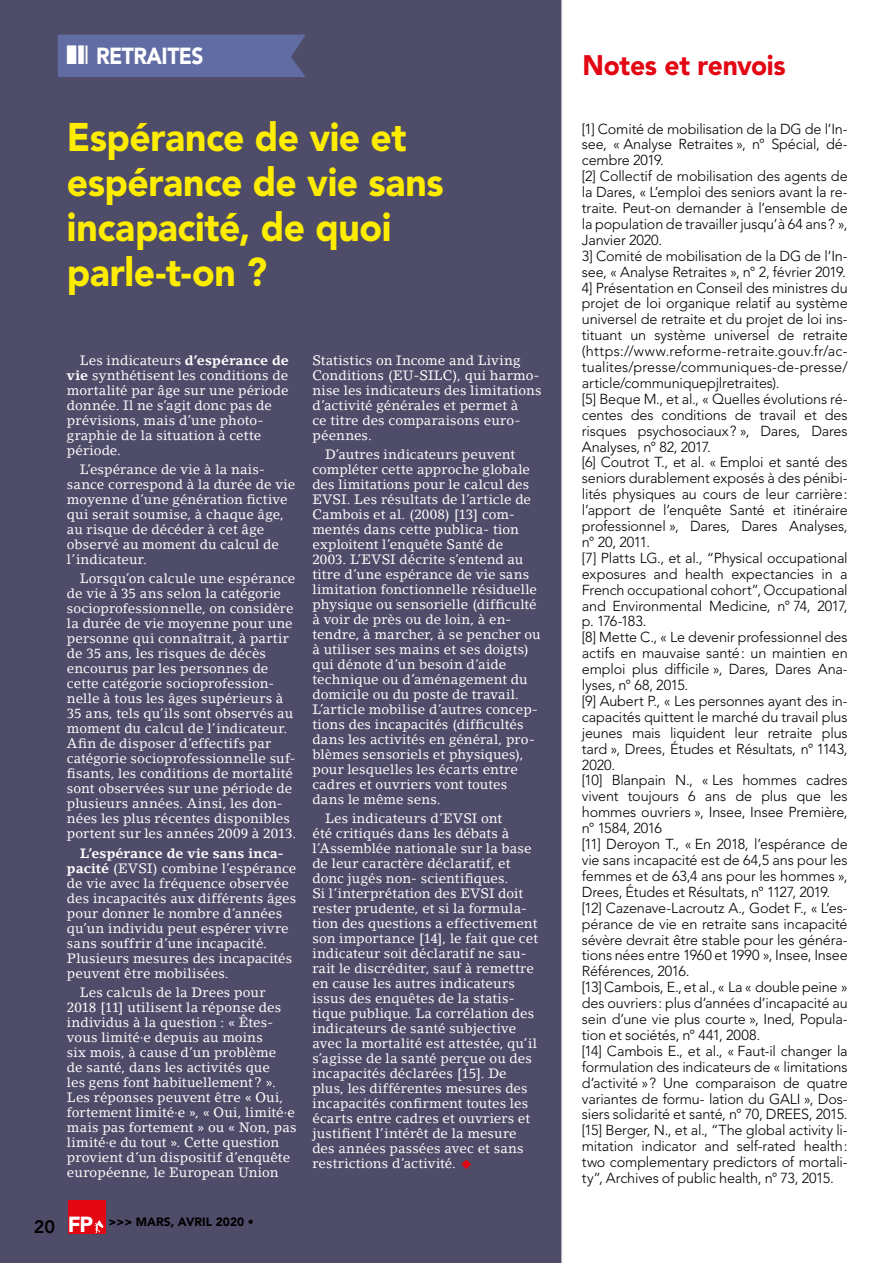
<style>
.page{position:relative;width:893px;height:1263px;background:#fff}
.page>*{position:absolute;margin:0;border:0;box-sizing:border-box;transform-origin:0 0}
.t1{font:900 39.6px/45px "Avenir LT Std";letter-spacing:-.01em;color:#ffed00;scale:.94 1}
.t2{font:900 28.05px "Avenir LT Std";letter-spacing:-.01em;color:#e30613;scale:.94 1}
.t3{font:900 23.1px "Avenir LT Std";letter-spacing:-.025em;color:#fff;scale:.91 1}
.t4{font:300 14.4px/15.9px "Avenir LT Std";letter-spacing:-.01em;color:#000}
.t5{font:13.5px/15px "Lino Letter Std";letter-spacing:.005em;color:#fff}
.t6{font:900 12px "Avenir LT Std";color:#000}
.s1{font-weight:700}
.s2{font-weight:800;font-size:18px}
.s3{font-size:21.75px;color:#fff}
.s4{color:#e30613}
</style>
<div class="page">
<div style="left:0;top:0;width:563px;height:1263px;background:#4e4c69"></div>
<div style="left:68px;top:1200px;width:37px;height:33px;background:#e30613"></div>
<svg style="left:94px;top:1220px;width:9px;height:13px"></svg>
<div style="left:58px;top:35px;width:248px;height:42px;background:#606ca3"></div>
<h3 class="t3" style="left:96px;top:42px;width:120px">RETRAITES</h3>
<h2 class="t2" style="left:583px;top:48px;width:218px">Notes et renvois</h2>
<h1 class="t1" style="left:67px;top:114px;width:402px">Espérance de vie et espérance de vie sans incapacité, de quoi parle-t-on ?</h1>
<p class="t5" style="left:67px;top:353px;width:223px;text-indent:13px">Les indicateurs <span class="s1">d’espérance de vie</span> synthétisent les conditions de mortalité par âge sur une période donnée. Il ne s’agit donc pas de prévisions, mais d’une photo&shy;graphie de la situation à cette période.</p>
<p class="t5" style="left:67px;top:462px;width:230px;text-indent:13px">L’espérance de vie à la nais&shy;sance correspond à la durée de vie moyenne d’une génération fictive qui serait soumise, à chaque âge, au risque de décéder à cet âge observé au moment du calcul de l’indicateur.</p>
<p class="t5" style="left:67px;top:571px;width:231px;text-indent:13px">Lorsqu’on calcule une espérance de vie à 35 ans selon la catégorie socioprofessionnelle, on considère la durée de vie moyenne pour une personne qui connaîtrait, à partir de 35 ans, les risques de décès encourus par les personnes de cette catégorie socioprofession&shy;nelle à tous les âges supérieurs à 35 ans, tels qu’ils sont observés au moment du calcul de l’indicateur.<br>Afin de disposer d’effectifs par catégorie socioprofessionnelle suf&shy;fisants, les conditions de mortalité sont observées sur une période de plusieurs années. Ainsi, les don&shy;nées les plus récentes disponibles portent sur les années 2009 à 2013.</p>
<p class="t5" style="left:67px;top:845px;width:231px;text-indent:13px"><span class="s1">L’espérance de vie sans inca&shy;pacité</span> (EVSI) combine l’espérance de vie avec la fréquence observée des incapacités aux différents âges pour donner le nombre d’années qu’un individu peut espérer vivre sans souffrir d’une incapacité.<br>Plusieurs mesures des incapacités peuvent être mobilisées.</p>
<p class="t5" style="left:67px;top:985px;width:231px;text-indent:13px">Les calculs de la Drees pour<br>2018 [11] utilisent la réponse des individus à la question : « Êtes&shy;vous limité·e depuis au moins<br>six mois, à cause d’un problème<br>de santé, dans les activités que<br>les gens font habituellement? ».<br>Les réponses peuvent être « Oui, fortement limité·e », « Oui, limité·e mais pas fortement » ou « Non, pas limité·e du tout ». Cette question provient d’un dispositif d’enquête européenne, le European Union</p>
<p class="t6" style="left:34px;top:1215px;width:222px"><span class="s2">20</span> <span class="s3">FP</span> &gt;&gt;&gt; MARS, AVRIL 2020 •</p>
<p class="t5" style="left:312px;top:353px;width:231px">Statistics on Income and Living<br>Conditions (EU-SILC), qui harmo&shy;nise les indicateurs des limitations d’activité générales et permet à<br>ce titre des comparaisons euro&shy;péennes.</p>
<p class="t5" style="left:312px;top:447px;width:230px;text-indent:13px">D’autres indicateurs peuvent compléter cette approche globale des limitations pour le calcul des<br>EVSI. Les résultats de l’article de<br>Cambois et al. (2008) [13] com&shy;mentés dans cette publica- tion exploitent l’enquête Santé de<br>2003. L’EVSI décrite s’entend au titre d’une espérance de vie sans limitation fonctionnelle résiduelle physique ou sensorielle (difficulté à voir de près ou de loin, à en&shy;tendre, à marcher, à se pencher ou à utiliser ses mains et ses doigts) qui dénote d’un besoin d’aide technique ou d’aménagement du domicile ou du poste de travail.<br>L’article mobilise d’autres concep&shy;tions des incapacités (difficultés dans les activités en général, pro&shy;blèmes sensoriels et physiques), pour lesquelles les écarts entre cadres et ouvriers vont toutes dans le même sens.</p>
<p class="t5" style="left:312px;top:811px;width:227px;text-indent:13px">Les indicateurs d’EVSI ont<br>été critiqués dans les débats à l’Assemblée nationale sur la base de leur caractère déclaratif, et donc jugés non- scientifiques.<br>Si l’interprétation des EVSI doit rester prudente, et si la formula&shy;tion des questions a effectivement son importance [14], le fait que cet indicateur soit déclaratif ne sau&shy;rait le discréditer, sauf à remettre en cause les autres indicateurs issus des enquêtes de la statis&shy;tique publique. La corrélation des indicateurs de santé subjective avec la mortalité est attestée, qu’il s’agisse de la santé perçue ou des incapacités déclarées [15]. De plus, les différentes mesures des incapacités confirment toutes les écarts entre cadres et ouvriers et justifient l’intérêt de la mesure des années passées avec et sans restrictions d’activité. <span class="s4">◆</span></p>
<p class="t4" style="left:582px;top:121px;width:267px">[1] Comité de mobilisation de la DG de l’In&shy;see, « Analyse Retraites », n° Spécial, dé&shy;cembre 2019.<br>[2] Collectif de mobilisation des agents de la Dares, « L’emploi des seniors avant la re&shy;traite. Peut-on demander à l’ensemble de la population de travailler jusqu’à 64 ans? », Janvier 2020.<br>3] Comité de mobilisation de la DG de l’In&shy;see, « Analyse Retraites », n° 2, février 2019.<br>4] Présentation en Conseil des ministres du projet de loi organique relatif au système universel de retraite et du projet de loi ins&shy;tituant un système universel de retraite (https://www.reforme-retraite.gouv.fr/ac&shy;tualites/presse/communiques-de-presse/ article/communiquepjlretraites).<br>[5] Beque M., et al., « Quelles évolutions ré&shy;centes des conditions de travail et des risques psychosociaux? », Dares, Dares Analyses, n° 82, 2017.<br>[6] Coutrot T., et al. « Emploi et santé des seniors durablement exposés à des pénibi&shy;lités physiques au cours de leur carrière: l’apport de l’enquête Santé et itinéraire professionnel », Dares, Dares Analyses, n° 20, 2011.<br>[7] Platts LG., et al., “Physical occupational exposures and health expectancies in a French occupational cohort”, Occupational and Environmental Medicine, n° 74, 2017, p. 176-183.<br>[8] Mette C., « Le devenir professionnel des actifs en mauvaise santé: un maintien en emploi plus difficile », Dares, Dares Ana&shy;lyses, n° 68, 2015.<br>[9] Aubert P., « Les personnes ayant des in&shy;capacités quittent le marché du travail plus jeunes mais liquident leur retraite plus tard », Drees, Études et Résultats, n° 1143, 2020.<br>[10] Blanpain N., « Les hommes cadres vivent toujours 6 ans de plus que les hommes ouvriers », Insee, Insee Première, n° 1584, 2016<br>[11] Deroyon T., « En 2018, l’espérance de vie sans incapacité est de 64,5 ans pour les femmes et de 63,4 ans pour les hommes », Drees, Études et Résultats, n° 1127, 2019. [12] Cazenave-Lacroutz A., Godet F., « L’es&shy;pérance de vie en retraite sans incapacité sévère devrait être stable pour les généra&shy;tions nées entre 1960 et 1990 », Insee, Insee Références, 2016.<br>[13] Cambois, E., et al., « La « double peine » des ouvriers: plus d’années d’incapacité au sein d’une vie plus courte », Ined, Popula&shy;tion et sociétés, n° 441, 2008.<br>[14] Cambois E., et al., « Faut-il changer la formulation des indicateurs de « limitations d’activité »? Une comparaison de quatre variantes de formu- lation du GALI », Dos&shy;siers solidarité et santé, n° 70, DREES, 2015. [15] Berger, N., et al., “The global activity li&shy;mitation indicator and self-rated health: two complementary predictors of mortali&shy;ty”, Archives of public health, n° 73, 2015.</p>
</div>
